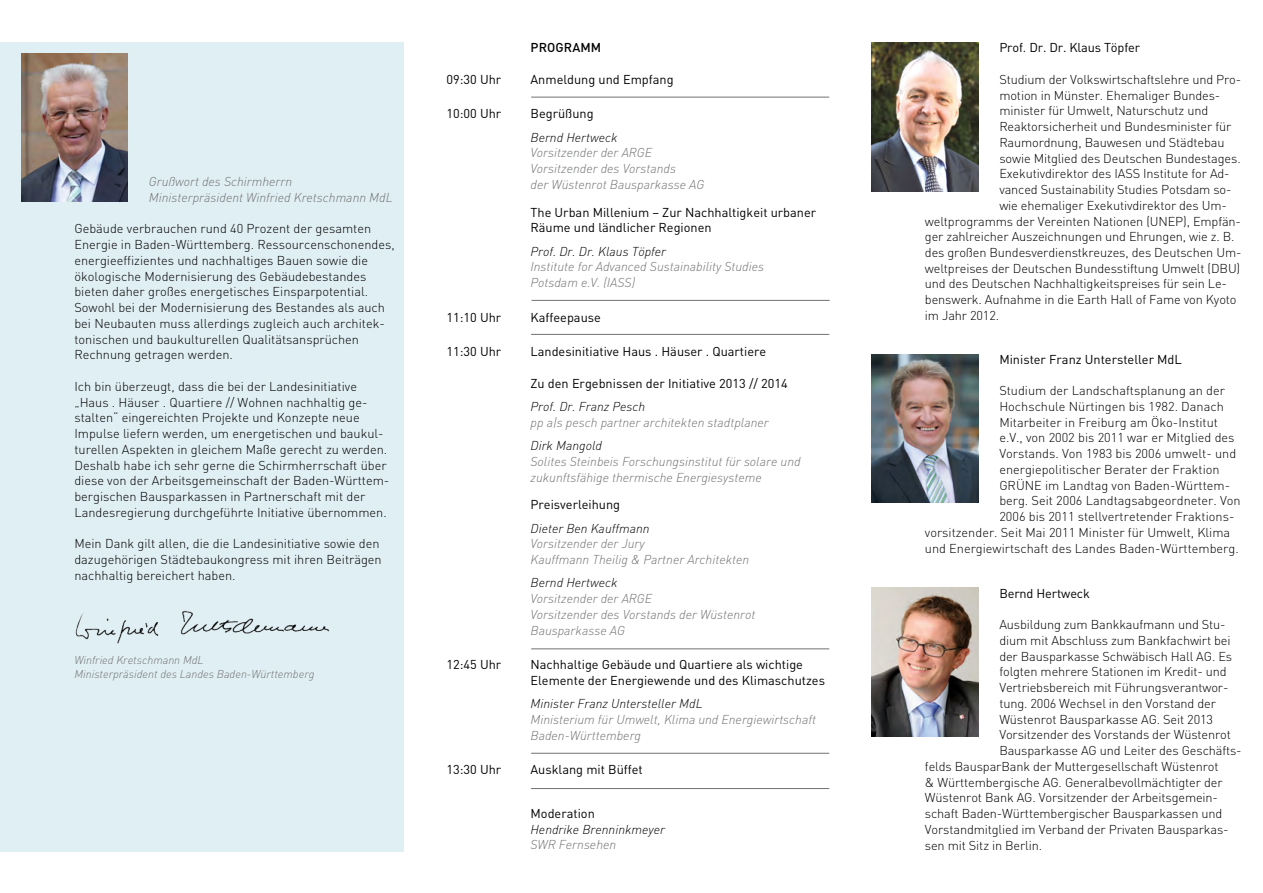
<style>
.page{position:relative;width:1263px;height:893px;background:#fff}
.page>*{position:absolute;margin:0;border:0;box-sizing:border-box;transform-origin:0 0}
.t1{font:300 12.75px/15.8px "DINOT";color:#000}
.t2{font:italic 300 12.75px/15.8px "DINOT";color:#707172}
.t3{font:12.75px/15.8px "DINOT";color:#000}
.t4{font:italic 300 12.75px "DINOT";color:#000}
.t5{font:500 12.75px "DINOT";letter-spacing:.01em;color:#000}
.t6{font:italic 300 11.25px/14.2px "DINOT";color:#707172}
</style>
<div class="page">
<img style="left:872px;top:588px;width:106px;height:149px">
<div style="left:0;top:43px;width:404px;height:809px;background:#e0eff4"></div>
<img style="left:21px;top:53px;width:107px;height:149px">
<img style="left:75px;top:610px;width:254px;height:34px">
<hr style="left:531px;top:97px;width:298px;height:1px;background:#707172">
<hr style="left:531px;top:300px;width:299px;height:1px;background:#707172">
<hr style="left:531px;top:334px;width:298px;height:1px;background:#707172">
<hr style="left:531px;top:648px;width:298px;height:1px;background:#707172">
<hr style="left:531px;top:753px;width:298px;height:1px;background:#707172">
<hr style="left:531px;top:788px;width:298px;height:1px;background:#707172">
<img style="left:872px;top:354px;width:106px;height:149px">
<img style="left:872px;top:43px;width:106px;height:148px">
<p class="t2" style="left:149px;top:174px;width:245px">Grußwort des Schirmherrn<br>Ministerpräsident Winfried Kretschmann MdL</p>
<p class="t1" style="left:74px;top:221px;width:322px">Gebäude verbrauchen rund 40 Prozent der gesamten Energie in Baden-Württemberg. Ressourcenschonendes, energieeffizientes und nachhaltiges Bauen sowie die ökologische Modernisierung des Gebäudebestandes bieten daher großes energetisches Einsparpotential.<br>Sowohl bei der Modernisierung des Bestandes als auch bei Neubauten muss allerdings zugleich auch architek&shy;tonischen und baukulturellen Qualitätsansprüchen Rechnung getragen werden.</p>
<p class="t1" style="left:74px;top:378px;width:316px">Ich bin überzeugt, dass die bei der Landesinitiative „Haus . Häuser . Quartiere // Wohnen nachhaltig ge&shy;stalten“ eingereichten Projekte und Konzepte neue Impulse liefern werden, um energetischen und baukul&shy;turellen Aspekten in gleichem Maße gerecht zu werden.<br>Deshalb habe ich sehr gerne die Schirmherrschaft über diese von der Arbeitsgemeinschaft der Baden-Württem&shy;bergischen Bausparkassen in Partnerschaft mit der Landesregierung durchgeführte Initiative übernommen.</p>
<p class="t1" style="left:74px;top:536px;width:309px">Mein Dank gilt allen, die die Landesinitiative sowie den dazugehörigen Städtebaukongress mit ihren Beiträgen nachhaltig bereichert haben.</p>
<p class="t6" style="left:74px;top:652px;width:242px">Winfried Kretschmann MdL<br>Ministerpräsident des Landes Baden-Württemberg</p>
<p class="t5" style="left:530px;top:40px;width:53px">PROGRAMM</p>
<p class="t3" style="left:446px;top:71px;width:56px">09:30 Uhr</p>
<p class="t3" style="left:530px;top:71px;width:145px">Anmeldung und Empfang</p>
<p class="t3" style="left:446px;top:106px;width:56px">10:00 Uhr</p>
<p class="t3" style="left:530px;top:106px;width:65px">Begrüßung</p>
<p class="t4" style="left:530px;top:129px;width:88px">Bernd Hertweck</p>
<p class="t2" style="left:530px;top:145px;width:175px">Vorsitzender der ARGE<br>Vorsitzender des Vorstands<br>der Wüstenrot Bausparkasse AG</p>
<p class="t3" style="left:530px;top:204px;width:287px">The Urban Millenium – Zur Nachhaltigkeit urbaner<br>Räume und ländlicher Regionen</p>
<p class="t4" style="left:530px;top:243px;width:137px">Prof. Dr. Dr. Klaus Töpfer</p>
<p class="t2" style="left:530px;top:259px;width:235px">Institute for Advanced Sustainability Studies<br>Potsdam e.V. (IASS)</p>
<p class="t3" style="left:446px;top:309px;width:56px">11:10 Uhr</p>
<p class="t3" style="left:530px;top:309px;width:72px">Kaffeepause</p>
<p class="t3" style="left:446px;top:344px;width:56px">11:30 Uhr</p>
<p class="t3" style="left:530px;top:344px;width:237px">Landesinitiative Haus . Häuser . Quartiere</p>
<p class="t3" style="left:530px;top:375px;width:259px">Zu den Ergebnissen der Initiative 2013 // 2014</p>
<p class="t4" style="left:530px;top:399px;width:116px">Prof. Dr. Franz Pesch</p>
<p class="t2" style="left:530px;top:414px;width:240px">pp a|s pesch partner architekten stadtplaner</p>
<p class="t4" style="left:530px;top:438px;width:73px">Dirk Mangold</p>
<p class="t2" style="left:530px;top:453px;width:272px">Solites Steinbeis Forschungsinstitut für solare und zukunftsfähige thermische Energiesysteme</p>
<p class="t3" style="left:530px;top:497px;width:91px">Preisverleihung</p>
<p class="t4" style="left:530px;top:520px;width:121px">Dieter Ben Kauffmann</p>
<p class="t2" style="left:530px;top:536px;width:220px">Vorsitzender der Jury<br>Kauffmann Theilig &amp; Partner Architekten</p>
<p class="t4" style="left:530px;top:575px;width:88px">Bernd Hertweck</p>
<p class="t2" style="left:530px;top:591px;width:226px">Vorsitzender der ARGE<br>Vorsitzender des Vorstands der Wüstenrot<br>Bausparkasse AG</p>
<p class="t3" style="left:446px;top:657px;width:56px">12:45 Uhr</p>
<p class="t3" style="left:530px;top:657px;width:296px">Nachhaltige Gebäude und Quartiere als wichtige<br>Elemente der Energiewende und des Klimaschutzes</p>
<p class="t4" style="left:530px;top:696px;width:174px">Minister Franz Untersteller MdL</p>
<p class="t2" style="left:530px;top:711px;width:287px">Ministerium für Umwelt, Klima und Energiewirtschaft<br>Baden-Württemberg</p>
<p class="t3" style="left:446px;top:762px;width:56px">13:30 Uhr</p>
<p class="t3" style="left:530px;top:762px;width:114px">Ausklang mit Büffet</p>
<p class="t3" style="left:530px;top:805px;width:66px">Moderation</p>
<p class="t4" style="left:530px;top:821px;width:136px">Hendrike Brenninkmeyer</p>
<p class="t2" style="left:530px;top:837px;width:87px">SWR Fernsehen</p>
<p class="t3" style="left:999px;top:40px;width:142px">Prof. Dr. Dr. Klaus Töpfer</p>
<p class="t1" style="left:999px;top:71px;width:243px">Studium der Volkswirtschaftslehre und Pro-</p>
<p class="t1" style="left:999px;top:87px;width:220px">motion in Münster. Ehemaliger Bundes-</p>
<p class="t1" style="left:999px;top:103px;width:210px">minister für Umwelt, Naturschutz und</p>
<p class="t1" style="left:999px;top:118px;width:233px">Reaktorsicherheit und Bundesminister für</p>
<p class="t1" style="left:999px;top:134px;width:227px">Raumordnung, Bauwesen und Städtebau</p>
<p class="t1" style="left:999px;top:150px;width:243px">sowie Mitglied des Deutschen Bundestages.</p>
<p class="t1" style="left:999px;top:166px;width:232px">Exekutivdirektor des IASS Institute for Ad-</p>
<p class="t1" style="left:999px;top:181px;width:234px">vanced Sustainability Studies Potsdam so-</p>
<p class="t1" style="left:999px;top:197px;width:229px">wie ehemaliger Exekutivdirektor des Um-</p>
<p class="t1" style="left:925px;top:213px;width:318px">weltprogramms der Vereinten Nationen (UNEP), Empfän-</p>
<p class="t1" style="left:925px;top:229px;width:311px">ger zahlreicher Auszeichnungen und Ehrungen, wie z. B.</p>
<p class="t1" style="left:925px;top:244px;width:318px">des großen Bundesverdienstkreuzes, des Deutschen Um-</p>
<p class="t1" style="left:925px;top:260px;width:317px">weltpreises der Deutschen Bundesstiftung Umwelt (DBU)</p>
<p class="t1" style="left:925px;top:276px;width:304px">und des Deutschen Nachhaltigkeitspreises für sein Le-</p>
<p class="t1" style="left:925px;top:292px;width:313px">benswerk. Aufnahme in die Earth Hall of Fame von Kyoto</p>
<p class="t1" style="left:925px;top:307px;width:76px">im Jahr 2012.</p>
<p class="t3" style="left:999px;top:351px;width:184px">Minister Franz Untersteller MdL</p>
<p class="t1" style="left:999px;top:383px;width:227px">Studium der Landschaftsplanung an der</p>
<p class="t1" style="left:999px;top:398px;width:226px">Hochschule Nürtingen bis 1982. Danach</p>
<p class="t1" style="left:999px;top:414px;width:220px">Mitarbeiter in Freiburg am Öko-Institut</p>
<p class="t1" style="left:999px;top:430px;width:237px">e.V., von 2002 bis 2011 war er Mitglied des</p>
<p class="t1" style="left:999px;top:446px;width:238px">Vorstands. Von 1983 bis 2006 umwelt- und</p>
<p class="t1" style="left:999px;top:461px;width:222px">energiepolitischer Berater der Fraktion</p>
<p class="t1" style="left:999px;top:477px;width:232px">GRÜNE im Landtag von Baden-Württem-</p>
<p class="t1" style="left:999px;top:493px;width:243px">berg. Seit 2006 Landtagsabgeordneter. Von</p>
<p class="t1" style="left:999px;top:509px;width:237px">2006 bis 2011 stellvertretender Fraktions-</p>
<p class="t1" style="left:925px;top:524px;width:307px">vorsitzender. Seit Mai 2011 Minister für Umwelt, Klima</p>
<p class="t1" style="left:925px;top:540px;width:315px">und Energiewirtschaft des Landes Baden-Württemberg.</p>
<p class="t3" style="left:999px;top:585px;width:92px">Bernd Hertweck</p>
<p class="t1" style="left:999px;top:616px;width:228px">Ausbildung zum Bankkaufmann und Stu-</p>
<p class="t1" style="left:999px;top:632px;width:233px">dium mit Abschluss zum Bankfachwirt bei</p>
<p class="t1" style="left:999px;top:648px;width:234px">der Bausparkasse Schwäbisch Hall AG. Es</p>
<p class="t1" style="left:999px;top:664px;width:229px">folgten mehrere Stationen im Kredit- und</p>
<p class="t1" style="left:999px;top:679px;width:231px">Vertriebsbereich mit Führungsverantwor-</p>
<p class="t1" style="left:999px;top:695px;width:218px">tung. 2006 Wechsel in den Vorstand der</p>
<p class="t1" style="left:999px;top:711px;width:215px">Wüstenrot Bausparkasse AG. Seit 2013</p>
<p class="t1" style="left:999px;top:727px;width:233px">Vorsitzender des Vorstands der Wüstenrot</p>
<p class="t1" style="left:999px;top:742px;width:244px">Bausparkasse AG und Leiter des Geschäfts-</p>
<p class="t1" style="left:925px;top:758px;width:295px">felds BausparBank der Muttergesellschaft Wüstenrot</p>
<p class="t1" style="left:925px;top:774px;width:299px">&amp; Württembergische AG. Generalbevollmächtigter der</p>
<p class="t1" style="left:925px;top:790px;width:295px">Wüstenrot Bank AG. Vorsitzender der Arbeitsgemein-</p>
<p class="t1" style="left:925px;top:805px;width:299px">schaft Baden-Württembergischer Bausparkassen und</p>
<p class="t1" style="left:925px;top:821px;width:305px">Vorstandmitglied im Verband der Privaten Bausparkas-</p>
<p class="t1" style="left:925px;top:837px;width:119px">sen mit Sitz in Berlin.</p>
</div>
